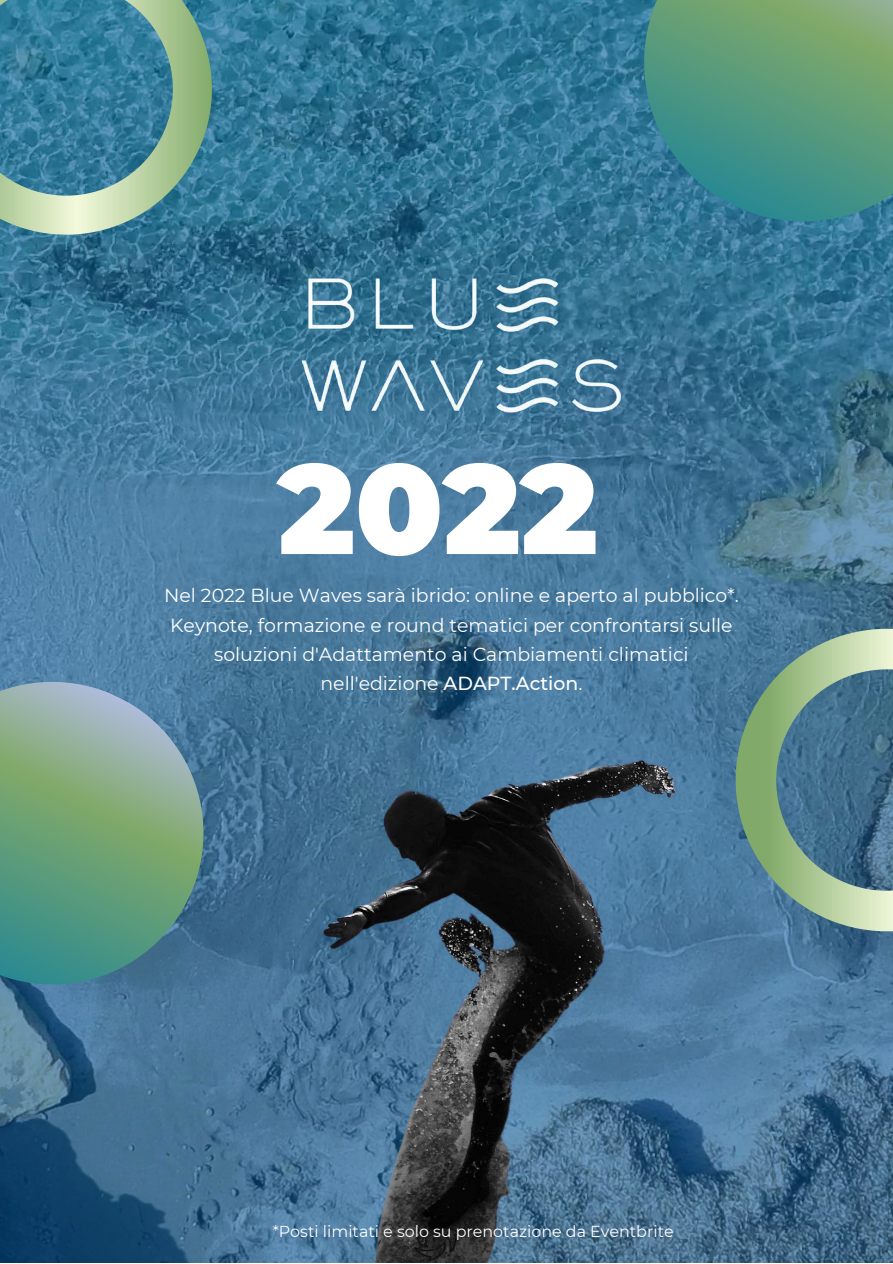
<style>
.page{position:relative;width:893px;height:1264px;background:#fff}
.page>*{position:absolute;margin:0;border:0;box-sizing:border-box;transform-origin:0 0}
.t1{font:900 127.2px "Montserrat";color:#fff}
.t2{font:18.9px/29.2px "Montserrat";color:#fff;text-align:center}
.t3{font:15.9px "Montserrat";color:#fff}
.s1{font-weight:500}
</style>
<div class="page">
<img style="left:0;top:0;width:892px;height:1262px">
<img style="left:0;top:665px;width:756px;height:597px">
<svg style="left:0;top:631px;width:254px;height:404px;background:#5d8d90"></svg>
<svg style="left:735px;top:628px;width:157px;height:303px;background:#658d8e"></svg>
<svg style="left:590px;top:0;width:302px;height:235px;background:#4d8f85"></svg>
<svg style="left:0;top:0;width:212px;height:235px;background:#58939c"></svg>
<img style="left:0;top:235px;width:892px;height:293px">
<h1 class="t1" style="left:278px;top:431px;width:321px">2022</h1>
<p class="t2" style="left:164px;top:581px;width:576px">Nel 2022 Blue Waves sarà ibrido: online e aperto al pubblico*.<br>Keynote, formazione e round tematici per confrontarsi sulle soluzioni d'Adattamento ai Cambiamenti climatici nell'edizione <span class="s1">ADAPT.Action</span>.</p>
<p class="t3" style="left:273px;top:1221px;width:402px">*Posti limitati e solo su prenotazione da Eventbrite</p>
</div>
